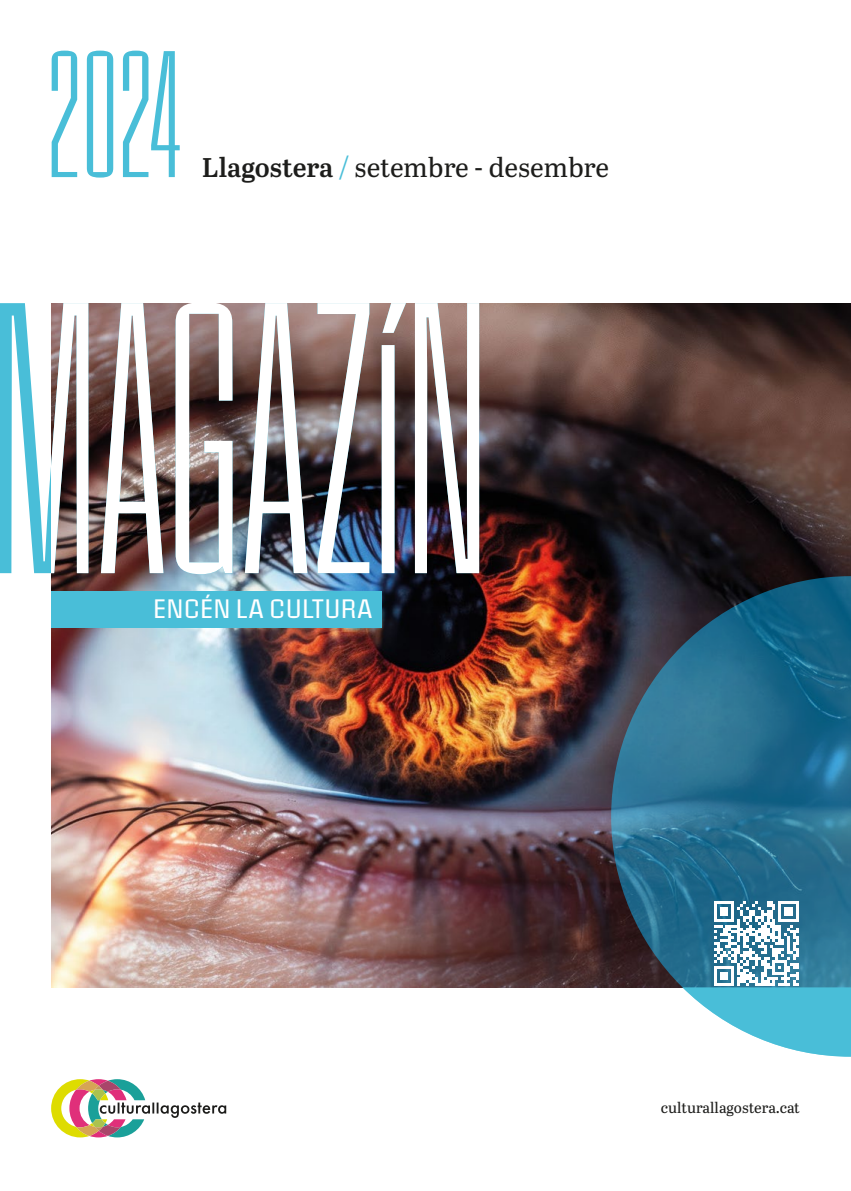
<style>
.page{position:relative;width:851px;height:1191px;background:#fff}
.page>*{position:absolute;margin:0;border:0;box-sizing:border-box;transform-origin:0 0}
.t1{font:172.5px "Pressio No.21";color:#49bed8}
.t2{font:27px "Abril Text";color:#1d1d1b}
.t3{font:25.5px "Pressio No.51";color:#fff}
.t4{font:15px "Abril Text";color:#1d1d1b}
.s1{font-weight:600}
.s2{color:#49bed8}
</style>
<div class="page">
<img style="left:51px;top:303px;width:799px;height:684px">
<svg style="left:0;top:303px;width:51px;height:271px"></svg>
<div style="left:51px;top:591px;width:330px;height:36px;background:#49bed8"></div>
<img style="left:51px;top:303px;width:428px;height:271px">
<svg style="left:51px;top:1079px;width:175px;height:58px"></svg>
<svg style="left:611px;top:576px;width:239px;height:412px;background:#26617e"></svg>
<svg style="left:682px;top:901px;width:168px;height:155px"></svg>
<h1 class="t1" style="left:47px;top:31px;width:137px">2024</h1>
<p class="t2" style="left:202px;top:148px;width:408px"><span class="s1">Llagostera</span> <span class="s2">/</span> setembre - desembre</p>
<p class="t3" style="left:153px;top:593px;width:221px">ENCÉN LA CULTURA</p>
<p class="t4" style="left:660px;top:1097px;width:141px">culturallagostera.cat</p>
</div>
